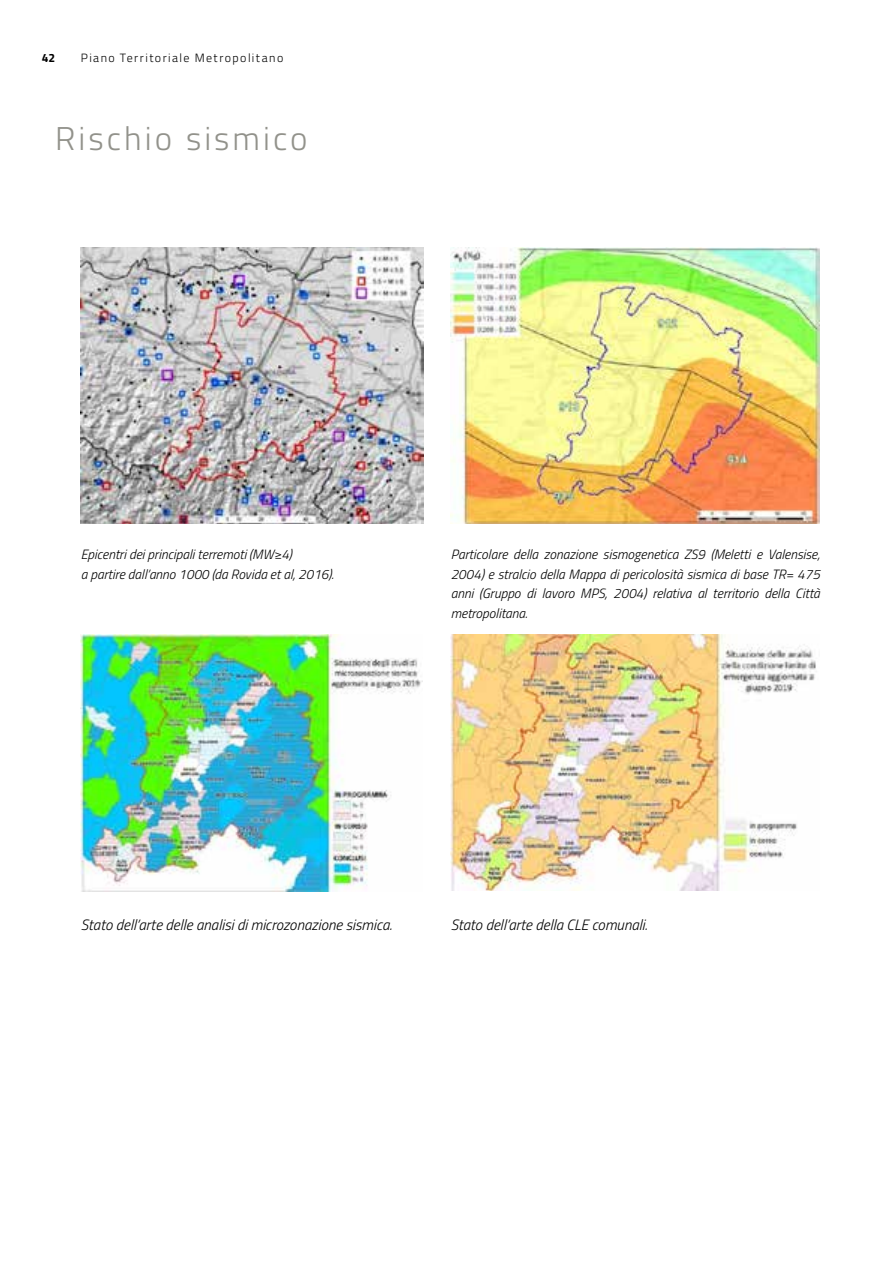
<style>
.page{position:relative;width:893px;height:1263px;background:#fff}
.page>*{position:absolute;margin:0;border:0;box-sizing:border-box;transform-origin:0 0}
.t1{font:300 33px "Titillium Web";letter-spacing:.09em;color:#92928b}
.t2{font:italic 300 15px "Titillium Web";color:#000}
.t3{font:italic 300 13.5px/19.5px "Titillium Web";color:#000}
.t4{font:300 12px "Titillium Web";letter-spacing:.12em;color:#000}
.t5{font:700 12px "Titillium Web";color:#000}
</style>
<div class="page">
<img style="left:81px;top:247px;width:343px;height:277px">
<img style="left:451px;top:247px;width:369px;height:277px">
<img style="left:81px;top:635px;width:342px;height:256px">
<img style="left:451px;top:635px;width:365px;height:256px">
<p class="t5" style="left:42px;top:48px;width:15px">42</p>
<p class="t4" style="left:81px;top:49px;width:204px">Piano Territoriale Metropolitano</p>
<h1 class="t1" style="left:55px;top:114px;width:254px">Rischio sismico</h1>
<p class="t3" style="left:81px;top:544px;width:255px">Epicentri dei principali terremoti (MW≥4)<br>a partire dall’anno 1000 (da Rovida et al, 2016).</p>
<p class="t3" style="left:451px;top:544px;width:371px;text-align:justify">Particolare della zonazione sismogenetica ZS9 (Meletti e Valensise, 2004) e stralcio della Mappa di pericolosità sismica di base TR= 475 anni (Gruppo di lavoro MPS, 2004) relativa al territorio della Città metropolitana.</p>
<p class="t2" style="left:81px;top:913px;width:313px">Stato dell’arte delle analisi di microzonazione sismica.</p>
<p class="t2" style="left:451px;top:913px;width:198px">Stato dell’arte della CLE comunali.</p>
</div>
